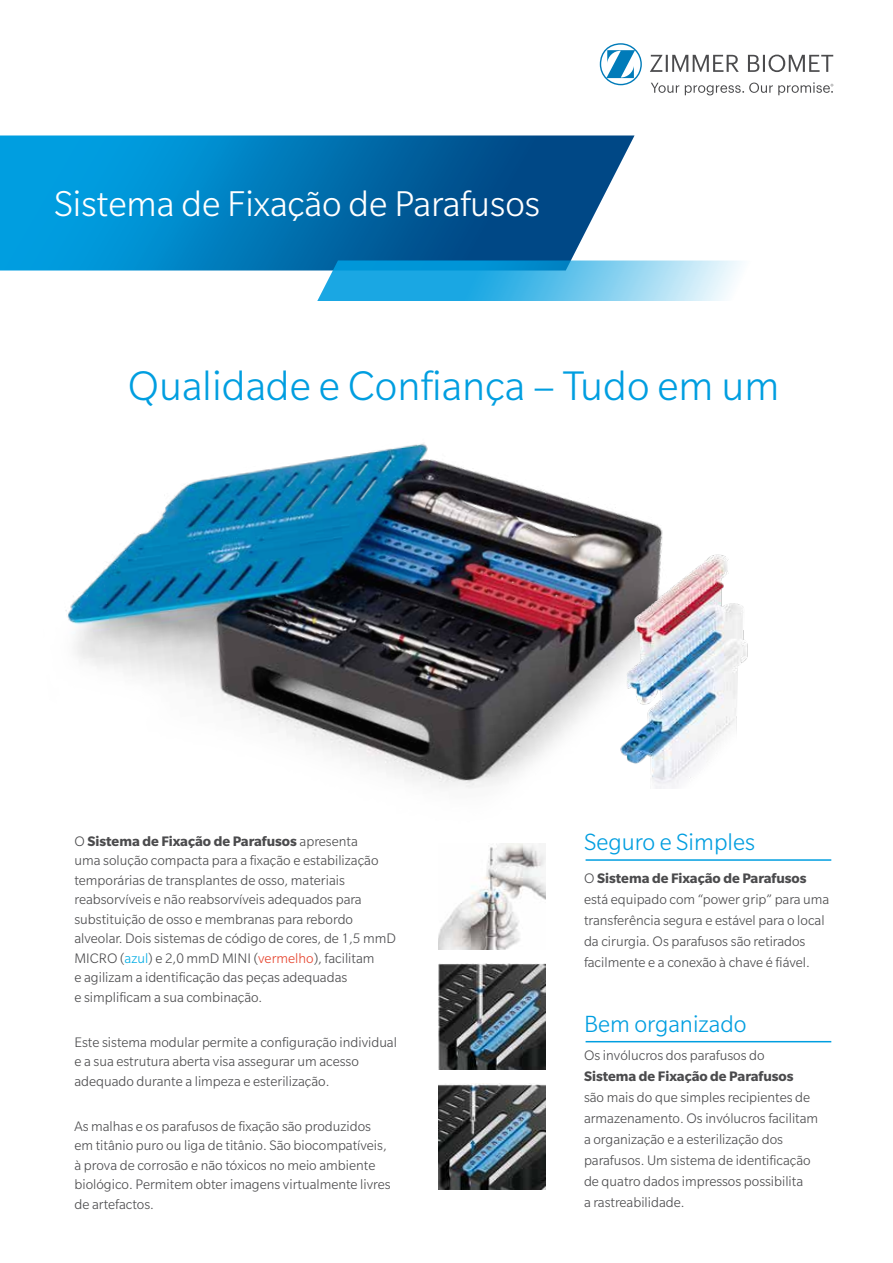
<style>
.page{position:relative;width:893px;height:1263px;background:#fff}
.page>*{position:absolute;margin:0;border:0;box-sizing:border-box;transform-origin:0 0}
.t1{font:300 45px "Slate Pro";color:#009ee0}
.t2{font:300 39px "Slate Pro";color:#fff}
.t3{font:300 25.5px "Slate Pro";color:#009ee0}
.t4{font:300 15px/19.5px "Slate Pro";color:#4b4b4d}
.t5{font:700 15px "Slate Pro";color:#4b4b4d}
.s1{font-weight:700}
.s2{color:#00ace5}
.s3{color:#e6442e}
</style>
<div class="page">
<svg style="left:650px;top:55px;width:183px;height:17px"></svg>
<svg style="left:600px;top:43px;width:42px;height:42px"></svg>
<svg style="left:651px;top:83px;width:28px;height:10px"></svg>
<svg style="left:685px;top:82px;width:148px;height:13px"></svg>
<hr style="left:586px;top:859px;width:245px;height:2px;background:#009ee0">
<hr style="left:586px;top:1041px;width:245px;height:1px;background:#009ee0">
<img style="left:438px;top:964px;width:107px;height:105px">
<img style="left:438px;top:1084px;width:107px;height:106px">
<img style="left:65px;top:443px;width:618px;height:418px">
<img style="left:604px;top:536px;width:144px;height:253px">
<svg style="left:0;top:135px;width:634px;height:135px;background:#0c7ab6"></svg>
<svg style="left:317px;top:260px;width:425px;height:41px;background:#5bbde7"></svg>
<img style="left:438px;top:844px;width:107px;height:105px">
<h2 class="t2" style="left:54px;top:183px;width:488px">Sistema de Fixação de Parafusos</h2>
<h1 class="t1" style="left:128px;top:362px;width:653px">Qualidade e Confiança – Tudo em um</h1>
<p class="t4" style="left:74px;top:831px;width:323px">O <span class="s1">Sistema de Fixação de Parafusos</span> apresenta<br>uma solução compacta para a fixação e estabilização temporárias de transplantes de osso, materiais reabsorvíveis e não reabsorvíveis adequados para substituição de osso e membranas para rebordo alveolar. Dois sistemas de código de cores, de 1,5 mmD MICRO (<span class="s2">azul</span>) e 2,0 mmD MINI (<span class="s3">vermelho</span>), facilitam<br>e agilizam a identificação das peças adequadas<br>e simplificam a sua combinação.</p>
<p class="t4" style="left:74px;top:1032px;width:324px">Este sistema modular permite a configuração individual e a sua estrutura aberta visa assegurar um acesso adequado durante a limpeza e esterilização.</p>
<p class="t4" style="left:74px;top:1116px;width:318px">As malhas e os parafusos de fixação são produzidos em titânio puro ou liga de titânio. São biocompatíveis, à prova de corrosão e não tóxicos no meio ambiente biológico. Permitem obter imagens virtualmente livres de artefactos.</p>
<h3 class="t3" style="left:584px;top:829px;width:172px">Seguro e Simples</h3>
<p class="t4" style="left:584px;top:868px;width:247px;line-height:21px">O <span class="s1">Sistema de Fixação de Parafusos </span>está equipado com “power grip” para uma transferência segura e estável para o local da cirurgia. Os parafusos são retirados facilmente e a conexão à chave é fiável.</p>
<h3 class="t3" style="left:584px;top:1010px;width:164px">Bem organizado</h3>
<p class="t4" style="left:584px;top:1046px;width:182px">Os invólucros dos parafusos do</p>
<p class="t5" style="left:584px;top:1068px;width:211px">Sistema de Fixação de Parafusos</p>
<p class="t4" style="left:584px;top:1087px;width:236px;line-height:21px">são mais do que simples recipientes de armazenamento. Os invólucros facilitam a organização e a esterilização dos parafusos. Um sistema de identificação de quatro dados impressos possibilita<br>a rastreabilidade.</p>
</div>
